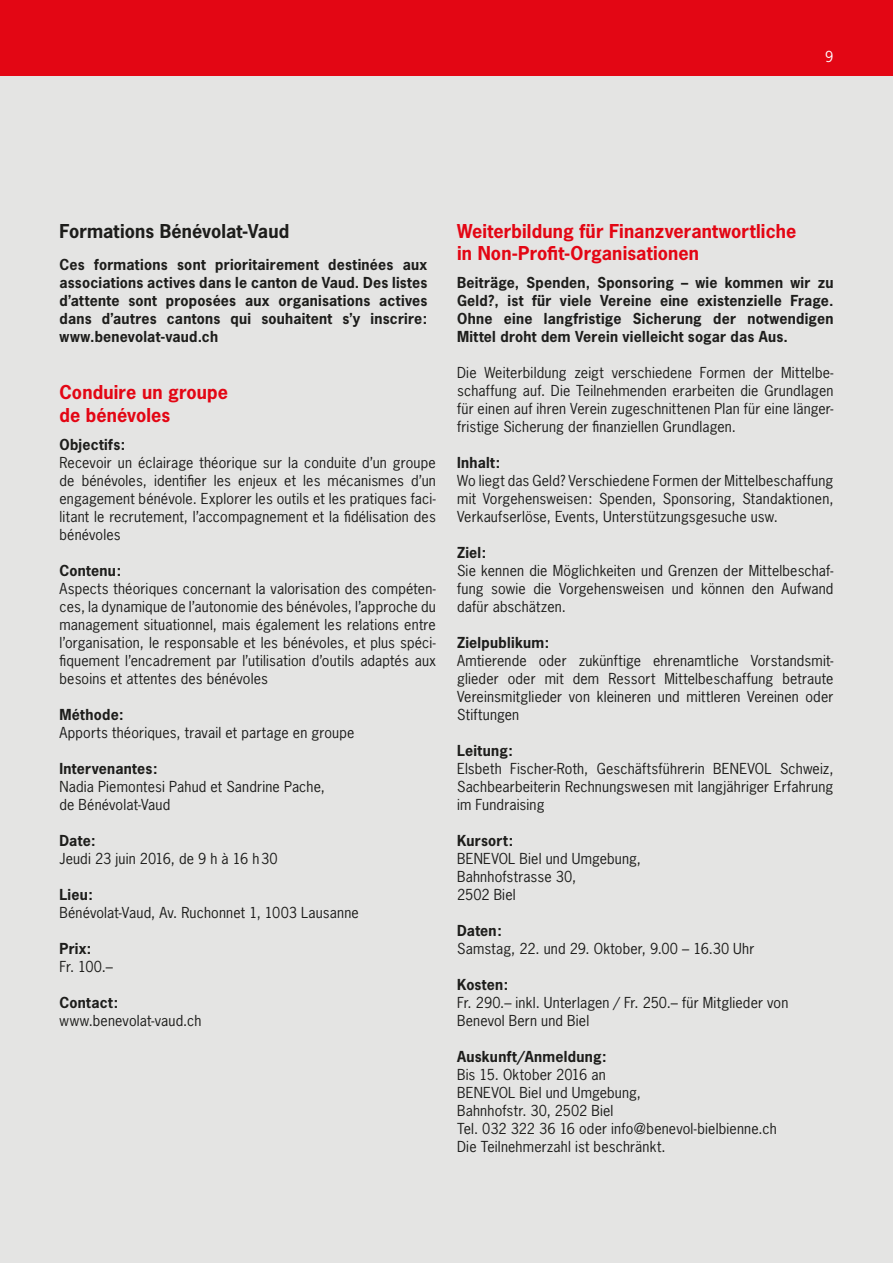
<style>
.page{position:relative;width:893px;height:1263px;background:#fff}
.page>*{position:absolute;margin:0;border:0;box-sizing:border-box;transform-origin:0 0}
.t1{font:700 18px/22.5px "News Gothic";letter-spacing:.005em;color:#e30614}
.t2{font:700 18px "News Gothic";letter-spacing:.005em;color:#1d1d1b}
.t3{font:14.25px/18px "News Gothic";letter-spacing:.01em;color:#1d1d1b;text-align:justify}
.t4{font:700 14.25px/18px "News Gothic";letter-spacing:.015em;color:#1d1d1b;text-align:justify}
.t5{font:14.25px "News Gothic";color:#fff}
</style>
<div class="page">
<div style="left:0;top:0;width:893px;height:77px;background:#e30614"></div>
<div style="left:0;top:77px;width:893px;height:1186px;background:#e4e4e3"></div>
<p class="t5" style="left:825px;top:48px;width:10px">9</p>
<p class="t2" style="left:60px;top:219px;width:231px">Formations Bénévolat-Vaud</p>
<p class="t4" style="left:60px;top:255px;width:369px">Ces formations sont prioritairement destinées aux associations actives dans le canton de Vaud. Des listes d’attente sont proposées aux organisations actives dans d’autres cantons qui souhaitent s’y inscrire: www.benevolat-vaud.ch</p>
<p class="t1" style="left:60px;top:381px;width:170px">Conduire un groupe de bénévoles</p>
<p class="t4" style="left:60px;top:435px;width:67px">Objectifs:</p>
<p class="t3" style="left:60px;top:454px;width:378px">Recevoir un éclairage théorique sur la conduite d’un groupe de bénévoles, identifier les enjeux et les mécanismes d’un engagement bénévole. Explorer les outils et les pratiques faci&shy;litant le recrutement, l’accompagnement et la fidélisation des bénévoles</p>
<p class="t4" style="left:60px;top:561px;width:63px">Contenu:</p>
<p class="t3" style="left:60px;top:579px;width:378px">Aspects théoriques concernant la valorisation des compéten&shy;ces, la dynamique de l’autonomie des bénévoles, l’approche du management situationnel, mais également les relations entre l’organisation, le responsable et les bénévoles, et plus spéci&shy;fiquement l’encadrement par l’utilisation d’outils adaptés aux besoins et attentes des bénévoles</p>
<p class="t4" style="left:60px;top:705px;width:66px">Méthode:</p>
<p class="t3" style="left:60px;top:723px;width:296px">Apports théoriques, travail et partage en groupe</p>
<p class="t4" style="left:60px;top:759px;width:99px">Intervenantes:</p>
<p class="t3" style="left:60px;top:777px;width:267px">Nadia Piemontesi Pahud et Sandrine Pache, de Bénévolat-Vaud</p>
<p class="t4" style="left:60px;top:831px;width:38px">Date:</p>
<p class="t3" style="left:60px;top:849px;width:220px">Jeudi 23 juin 2016, de 9 h à 16 h30</p>
<p class="t4" style="left:60px;top:885px;width:35px">Lieu:</p>
<p class="t3" style="left:60px;top:903px;width:301px">Bénévolat-Vaud, Av. Ruchonnet 1, 1003 Lausanne</p>
<p class="t4" style="left:60px;top:939px;width:33px">Prix:</p>
<p class="t3" style="left:60px;top:957px;width:55px">Fr. 100.–</p>
<p class="t4" style="left:60px;top:993px;width:60px">Contact:</p>
<p class="t3" style="left:60px;top:1011px;width:143px">www.benevolat-vaud.ch</p>
<p class="t1" style="left:457px;top:219px;width:341px">Weiterbildung für Finanzverantwortliche in Non-Profit-Organisationen</p>
<p class="t4" style="left:457px;top:273px;width:378px">Beiträge, Spenden, Sponsoring – wie kommen wir zu Geld?, ist für viele Vereine eine existenzielle Frage.<br>Ohne eine langfristige Sicherung der notwendigen Mittel droht dem Verein vielleicht sogar das Aus.</p>
<p class="t3" style="left:457px;top:364px;width:378px">Die Weiterbildung zeigt verschiedene Formen der Mittelbe&shy;schaffung auf. Die Teilnehmenden erarbeiten die Grundlagen für einen auf ihren Verein zugeschnittenen Plan für eine länger&shy;fristige Sicherung der finanziellen Grundlagen.</p>
<p class="t4" style="left:457px;top:453px;width:45px">Inhalt:</p>
<p class="t3" style="left:457px;top:471px;width:378px">Wo liegt das Geld? Verschiedene Formen der Mittelbeschaffung mit Vorgehensweisen: Spenden, Sponsoring, Standaktionen, Verkaufserlöse, Events, Unterstützungsgesuche usw.</p>
<p class="t4" style="left:457px;top:543px;width:31px">Ziel:</p>
<p class="t3" style="left:457px;top:561px;width:378px">Sie kennen die Möglichkeiten und Grenzen der Mittelbeschaf&shy;fung sowie die Vorgehensweisen und können den Aufwand dafür abschätzen.</p>
<p class="t4" style="left:457px;top:633px;width:94px">Zielpublikum:</p>
<p class="t3" style="left:457px;top:651px;width:378px">Amtierende oder zukünftige ehrenamtliche Vorstandsmit&shy;glieder oder mit dem Ressort Mittelbeschaffung betraute Vereinsmitglieder von kleineren und mittleren Vereinen oder Stiftungen</p>
<p class="t4" style="left:457px;top:741px;width:57px">Leitung:</p>
<p class="t3" style="left:457px;top:759px;width:378px">Elsbeth Fischer-Roth, Geschäftsführerin BENEVOL Schweiz, Sachbearbeiterin Rechnungswesen mit langjähriger Erfahrung im Fundraising</p>
<p class="t4" style="left:457px;top:831px;width:58px">Kursort:</p>
<p class="t3" style="left:457px;top:849px;width:185px;text-align:left">BENEVOL Biel und Umgebung,<br>Bahnhofstrasse 30,<br>2502 Biel</p>
<p class="t4" style="left:457px;top:921px;width:46px">Daten:</p>
<p class="t3" style="left:457px;top:939px;width:299px">Samstag, 22. und 29. Oktober, 9.00 – 16.30 Uhr</p>
<p class="t4" style="left:457px;top:975px;width:53px">Kosten:</p>
<p class="t3" style="left:457px;top:993px;width:333px">Fr. 290.– inkl. Unterlagen / Fr. 250.– für Mitglieder von<br>Benevol Bern und Biel</p>
<p class="t4" style="left:457px;top:1047px;width:151px">Auskunft/Anmeldung:</p>
<p class="t3" style="left:457px;top:1065px;width:321px;text-align:left">Bis 15. Oktober 2016 an<br>BENEVOL Biel und Umgebung,<br>Bahnhofstr. 30, 2502 Biel<br>Tel. 032 322 36 16 oder info@benevol-bielbienne.ch<br>Die Teilnehmerzahl ist beschränkt.</p>
</div>
